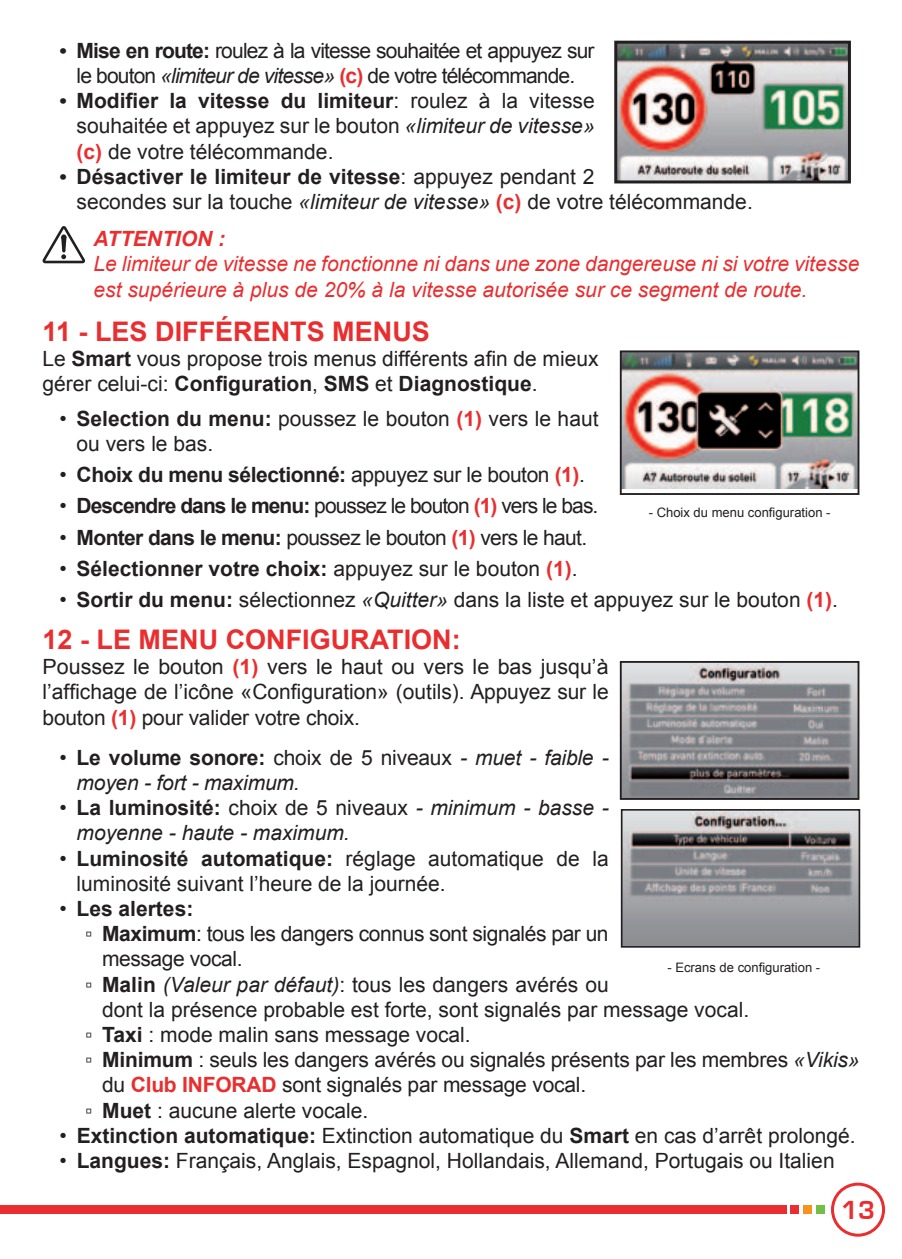
<style>
.page{position:relative;width:902px;height:1259px;background:#fff}
.page>*{position:absolute;margin:0;border:0;box-sizing:border-box;transform-origin:0 0}
.t1{font:700 27px "Arial";color:#ea2e2f}
.t2{font:700 27px "Eurostile";color:#ea2e2f}
.t3{font:21px/25.2px "Arial";color:#231f20}
.t4{font:italic 21px/25.2px "Arial";color:#ea2e2f}
.t5{font:italic 21px/25.2px "Arial";color:#231f20}
.t6{font:21px/25.2px "Arial";letter-spacing:-.04em;color:#231f20;text-align:center}
.t7{font:700 21px "Arial";color:#231f20}
.t8{font:21px "Arial";letter-spacing:-.02em;color:#231f20}
.t9{font:21px "Arial";letter-spacing:-.045em;color:#231f20}
.t10{font:21px "Arial";letter-spacing:-.03em;color:#231f20}
.t11{font:700 21px "Arial";letter-spacing:-.02em;color:#231f20}
.t12{font:italic 700 21px "Arial";color:#ea2e2f}
.t13{font:12.9px "Arial";color:#231f20}
.s1{font-family:"Times New Roman";font-weight:700}
.s2{font-weight:700}
.s3{font-style:italic}
.s4{font-weight:700;color:#ea2e2f}
.s5{font-weight:400}
.s6{color:#ea2e2f}
.s7{font-style:normal}
.s8{font-weight:700;font-style:normal}
</style>
<div class="page">
<div style="left:830px;top:1182px;width:54px;height:54px;border:3px solid #ea2e2f;border-radius:50%"></div>
<div style="left:0;top:1205px;width:786px;height:9px;background:#ea2e2f"></div>
<div style="left:790px;top:1205px;width:9px;height:9px;background:#ea2e2f"></div>
<div style="left:803px;top:1205px;width:8px;height:9px;background:#f7931d"></div>
<div style="left:815px;top:1205px;width:9px;height:9px;background:#71bf44"></div>
<img style="left:618px;top:45px;width:228px;height:134px">
<div style="left:614px;top:41px;width:236px;height:142px;border:3px solid #231f20"></div>
<svg style="left:43px;top:226px;width:42px;height:37px"></svg>
<img style="left:622px;top:353px;width:234px;height:135px">
<div style="left:619px;top:350px;width:240px;height:145px;border:2px solid #231f20"></div>
<img style="left:622px;top:664px;width:234px;height:133px">
<div style="left:619px;top:661px;width:240px;height:139px;border:2px solid #231f20"></div>
<img style="left:623px;top:812px;width:234px;height:132px">
<div style="left:620px;top:809px;width:240px;height:138px;border:2px solid #231f20"></div>
<p class="t6" style="left:60px;top:38px;width:536px"><span class="s1">•</span> <span class="s2">Mise en route:</span> roulez à la vitesse souhaitée et appuyez sur le bouton <span class="s3">«limiteur de vitesse»</span> <span class="s4">(c)</span> de votre télécommande.</p>
<p class="t3" style="left:77px;top:88px;width:519px;text-align:justify;text-indent:-17px"><span class="s1">•</span> <span class="s2">Modifier la vitesse du limiteur</span>: roulez à la vitesse souhaitée et appuyez sur le bouton <span class="s3">«limiteur de vitesse» </span><span class="s4">(c)</span> de votre télécommande.</p>
<p class="t3" style="left:77px;top:164px;width:677px;text-indent:-17px"><span class="s1">•</span> <span class="s2">Désactiver le limiteur de vitesse</span>: appuyez pendant 2<br>secondes sur la touche <span class="s3">«limiteur de vitesse»</span> <span class="s4">(c)</span> de votre télécommande.</p>
<p class="t12" style="left:94px;top:225px;width:133px">ATTENTION :</p>
<p class="t4" style="left:94px;top:252px;width:767px">Le limiteur de vitesse ne fonctionne ni dans une zone dangereuse ni si votre vitesse est supérieure à plus de 20% à la vitesse autorisée sur ce segment de route.</p>
<p class="t1" style="left:43px;top:313px;width:389px">11 - Les différents menus</p>
<p class="t3" style="left:43px;top:346px;width:557px">Le <span class="s2">Smart</span> vous propose trois menus différents afin de mieux gérer celui-ci: <span class="s2">Configuration</span>, <span class="s2">SMS</span></p>
<p class="t7" style="left:375px;top:370px;width:164px"><span class="s5">et</span> Diagnostique<span class="s5">.</span></p>
<p class="t3" style="left:77px;top:406px;width:523px;text-indent:-17px">• <span class="s2">Selection du menu:</span> poussez le bouton <span class="s4">(1)</span> vers le haut ou vers le bas.</p>
<p class="t11" style="left:60px;top:461px;width:527px"><span class="s5">•</span> Choix du menu sélectionné: <span class="s5">appuyez sur le bouton</span> <span class="s6">(1)</span><span class="s5">.</span></p>
<p class="t9" style="left:60px;top:492px;width:540px">• <span class="s2">Descendre dans le menu:</span> poussez le bouton <span class="s4">(1)</span> vers le bas.</p>
<p class="t10" style="left:60px;top:523px;width:529px">• <span class="s2">Monter dans le menu:</span> poussez le bouton <span class="s4">(1)</span> vers le haut.</p>
<p class="t7" style="left:60px;top:554px;width:519px"><span class="s5">•</span> Sélectionner votre choix: <span class="s5">appuyez sur le bouton</span> <span class="s6">(1)</span><span class="s5">.</span></p>
<p class="t3" style="left:60px;top:587px;width:780px">• <span class="s2">Sortir du menu:</span> sélectionnez <span class="s3">«Quitter»</span> dans la liste et appuyez sur le bouton <span class="s4">(1)</span>.</p>
<p class="t1" style="left:43px;top:621px;width:420px">12 - Le menu Configuration:</p>
<p class="t3" style="left:43px;top:654px;width:567px;text-align:justify">Poussez le bouton <span class="s4">(1)</span> vers le haut ou vers le bas jusqu’à l’affichage de l’icône «Configuration» (outils). Appuyez sur le bouton <span class="s4">(1)</span> pour valider votre choix.</p>
<p class="t5" style="left:77px;top:745px;width:533px;text-indent:-17px"><span class="s7">•</span> <span class="s8">Le volume sonore:</span> <span class="s7">choix de 5 niveaux</span> - muet - faible - moyen - fort - maximum.</p>
<p class="t5" style="left:77px;top:795px;width:533px;text-indent:-17px"><span class="s7">•</span> <span class="s8">La luminosité:</span> <span class="s7">choix de 5 niveaux</span> - minimum - basse - moyenne - haute - maximum.</p>
<p class="t3" style="left:77px;top:846px;width:533px;text-indent:-17px">• <span class="s2">Luminosité automatique:</span> réglage automatique de la luminosité suivant l’heure de la journée.</p>
<p class="t7" style="left:60px;top:894px;width:135px"><span class="s5">•</span> Les alertes:</p>
<p class="t8" style="left:85px;top:920px;width:525px">▫ <span class="s2">Maximum</span>: tous les dangers connus sont signalés par un</p>
<p class="t8" style="left:102px;top:945px;width:142px">message vocal.</p>
<p class="t3" style="left:85px;top:972px;width:525px">▫ <span class="s2">Malin</span> <span class="s3">(Valeur par défaut)</span>: tous les dangers avérés ou</p>
<p class="t3" style="left:102px;top:997px;width:648px">dont la présence probable est forte, sont signalés par message vocal.</p>
<p class="t3" style="left:85px;top:1022px;width:387px">▫ <span class="s2">Taxi</span> : mode malin sans message vocal.</p>
<p class="t3" style="left:85px;top:1047px;width:775px">▫ <span class="s2">Minimum</span> : seuls les dangers avérés ou signalés présents par les membres <span class="s3">«Vikis»</span></p>
<p class="t3" style="left:102px;top:1072px;width:485px">du <span class="s4">Club Inforad</span> sont signalés par message vocal.</p>
<p class="t3" style="left:85px;top:1098px;width:285px">▫ <span class="s2">Muet</span> : aucune alerte vocale.</p>
<p class="t3" style="left:60px;top:1123px;width:797px">• <span class="s2">Extinction automatique:</span> Extinction automatique du <span class="s2">Smart</span> en cas d’arrêt prolongé.</p>
<p class="t3" style="left:60px;top:1148px;width:776px">• <span class="s2">Langues:</span> Français, Anglais, Espagnol, Hollandais, Allemand, Portugais ou Italien</p>
<p class="t13" style="left:648px;top:504px;width:183px">- Choix du menu configuration -</p>
<p class="t13" style="left:667px;top:959px;width:154px">- Ecrans de configuration -</p>
<p class="t2" style="left:841px;top:1195px;width:35px">13</p>
</div>
